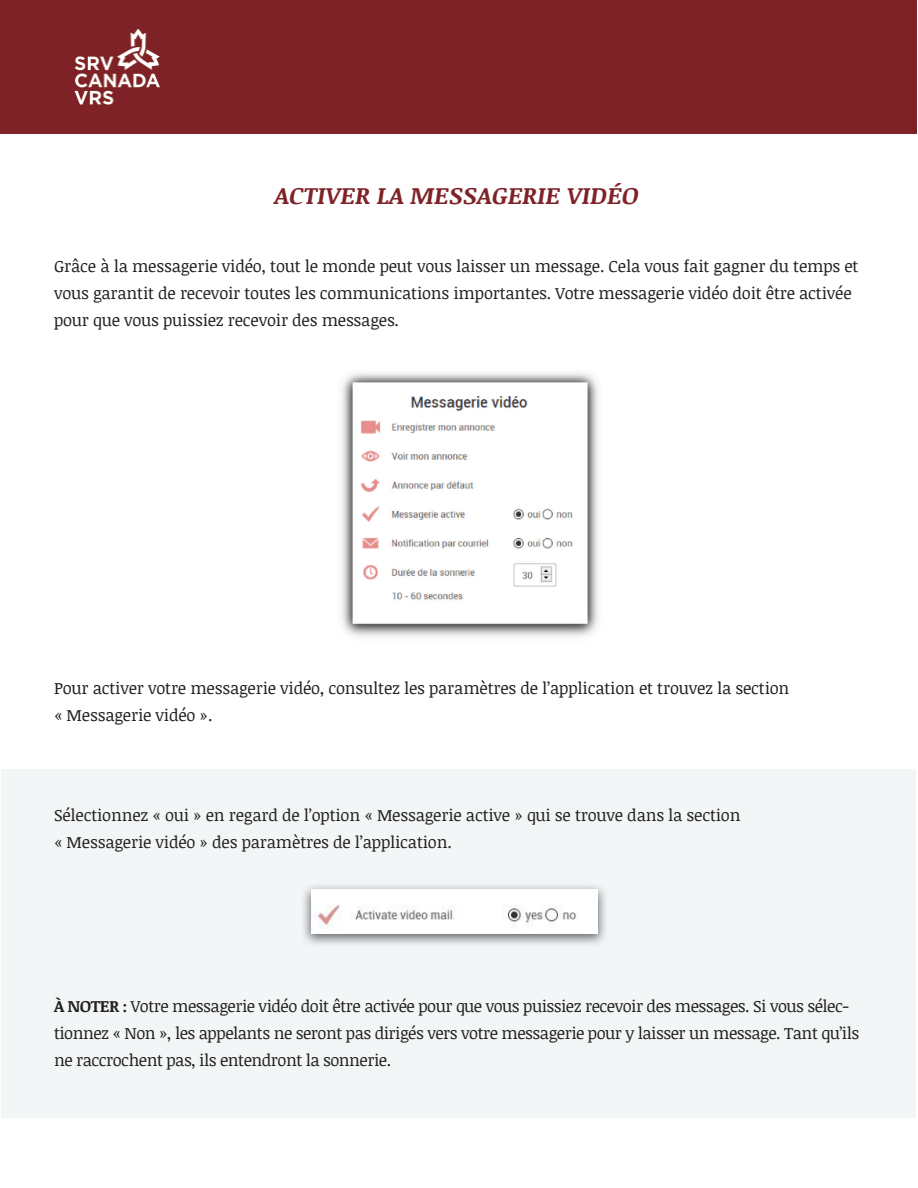
<style>
.page{position:relative;width:918px;height:1188px;background:#fff}
.page>*{position:absolute;margin:0;border:0;box-sizing:border-box;transform-origin:0 0}
.t1{font:italic 700 24px "Noticia Text";color:#7e2227}
.t2{font:16.5px/27px "Noticia Text";letter-spacing:-.01em;color:#231f20}
.t3{font:16.5px/27px "Noticia Text";letter-spacing:-.03em;color:#231f20}
.s1{font-weight:700}
</style>
<div class="page">
<img style="left:339px;top:371px;width:262px;height:264px">
<div style="left:2px;top:770px;width:914px;height:348px;background:#f3f6f7"></div>
<img style="left:303px;top:885px;width:303px;height:60px">
<img style="left:311px;top:890px;width:287px;height:44px">
<div style="left:1px;top:0;width:916px;height:133px;background:#7e2227"></div>
<img style="left:74px;top:29px;width:86px;height:75px">
<h1 class="t1" style="left:275px;top:178px;width:366px">ACTIVER LA MESSAGERIE VIDÉO</h1>
<p class="t2" style="left:54px;top:253px;width:806px">Grâce à la messagerie vidéo, tout le monde peut vous laisser un message. Cela vous fait gagner du temps et vous garantit de recevoir toutes les communications importantes. Votre messagerie vidéo doit être activée pour que vous puissiez recevoir des messages.</p>
<p class="t2" style="left:54px;top:674px;width:737px">Pour activer votre messagerie vidéo, consultez les paramètres de l’application et trouvez la section « Messagerie vidéo ».</p>
<p class="t2" style="left:54px;top:802px;width:688px">Sélectionnez « oui » en regard de l’option « Messagerie active » qui se trouve dans la section « Messagerie vidéo » des paramètres de l’application.</p>
<p class="t3" style="left:54px;top:992px;width:807px"><span class="s1">À NOTER :</span> Votre messagerie vidéo doit être activée pour que vous puissiez recevoir des messages. Si vous sélec&shy;tionnez « Non », les appelants ne seront pas dirigés vers votre messagerie pour y laisser un message. Tant qu’ils ne raccrochent pas, ils entendront la sonnerie.</p>
</div>
